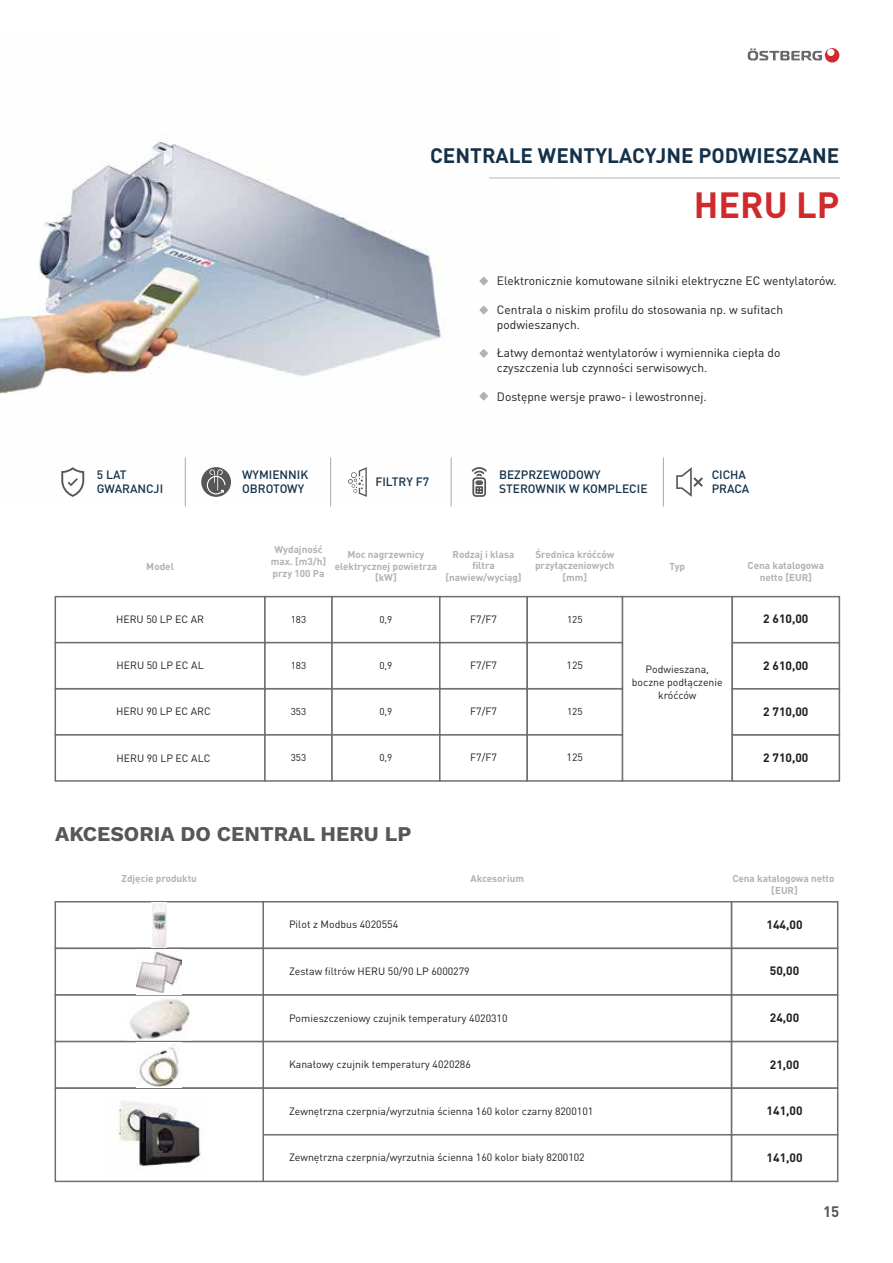
<style>
.page{position:relative;width:893px;height:1263px;background:#fff}
.page>*{position:absolute;margin:0;border:0;box-sizing:border-box;transform-origin:0 0}
.t1{font:700 36px "DIN Pro";color:#d02a2d}
.t2{font:700 21px "Work Sans";color:#575756}
.t3{font:700 20.7px "DIN Pro";color:#143149}
.t4{font:700 15px "DIN Pro";color:#575756}
.t5{font:12px/14.4px "DIN Pro";color:#1d1d1b}
.t6{font:500 12px/14.4px "DIN Pro";color:#143149}
.t7{font:700 12px "DIN Pro";color:#1d1d1b}
.t8{font:10.5px/12.6px "DIN Pro";color:#1d1d1b;text-align:center}
.t9{font:700 9.9px/11.9px "DIN Pro";color:#b3b2b2;text-align:center}
.t10{font:9.9px "DIN Pro";color:#1d1d1b}
.s1{font-style:inherit}
</style>
<div class="page">
<img style="left:0;top:139px;width:555px;height:364px">
<svg style="left:825px;top:48px;width:14px;height:15px"></svg>
<div style="left:827px;top:49px;width:7px;height:7px;background:#fff;border-radius:50%"></div>
<svg style="left:748px;top:49px;width:74px;height:12px"></svg>
<svg style="left:621px;top:595px;width:113px;height:187px"></svg>
<div style="left:55px;top:596px;width:211px;height:47px;background:#fff;border:2px solid #706f6f"></div>
<div style="left:55px;top:642px;width:211px;height:47px;background:#fff;border:2px solid #706f6f"></div>
<div style="left:264px;top:596px;width:69px;height:47px;background:#fff;border:2px solid #706f6f"></div>
<div style="left:264px;top:642px;width:69px;height:47px;background:#fff;border:2px solid #706f6f"></div>
<div style="left:331px;top:596px;width:110px;height:47px;background:#fff;border:2px solid #706f6f"></div>
<div style="left:331px;top:642px;width:110px;height:47px;background:#fff;border:2px solid #706f6f"></div>
<div style="left:439px;top:596px;width:89px;height:47px;background:#fff;border:2px solid #706f6f"></div>
<div style="left:439px;top:642px;width:89px;height:47px;background:#fff;border:2px solid #706f6f"></div>
<div style="left:526px;top:596px;width:97px;height:47px;background:#fff;border:2px solid #706f6f"></div>
<div style="left:526px;top:642px;width:97px;height:47px;background:#fff;border:2px solid #706f6f"></div>
<div style="left:731px;top:596px;width:109px;height:47px;background:#fff;border:2px solid #706f6f"></div>
<div style="left:731px;top:642px;width:109px;height:47px;background:#fff;border:2px solid #706f6f"></div>
<div style="left:55px;top:688px;width:211px;height:48px;background:#fff;border:2px solid #706f6f"></div>
<div style="left:55px;top:734px;width:211px;height:48px;background:#fff;border:2px solid #706f6f"></div>
<div style="left:264px;top:688px;width:69px;height:48px;background:#fff;border:2px solid #706f6f"></div>
<div style="left:264px;top:734px;width:69px;height:48px;background:#fff;border:2px solid #706f6f"></div>
<div style="left:331px;top:688px;width:110px;height:48px;background:#fff;border:2px solid #706f6f"></div>
<div style="left:331px;top:734px;width:110px;height:48px;background:#fff;border:2px solid #706f6f"></div>
<div style="left:439px;top:688px;width:89px;height:48px;background:#fff;border:2px solid #706f6f"></div>
<div style="left:439px;top:734px;width:89px;height:48px;background:#fff;border:2px solid #706f6f"></div>
<div style="left:526px;top:688px;width:97px;height:48px;background:#fff;border:2px solid #706f6f"></div>
<div style="left:526px;top:734px;width:97px;height:48px;background:#fff;border:2px solid #706f6f"></div>
<div style="left:731px;top:688px;width:109px;height:48px;background:#fff;border:2px solid #706f6f"></div>
<div style="left:731px;top:734px;width:109px;height:48px;background:#fff;border:2px solid #706f6f"></div>
<svg style="left:479px;top:277px;width:9px;height:8px"></svg>
<svg style="left:479px;top:306px;width:9px;height:8px"></svg>
<svg style="left:479px;top:349px;width:9px;height:9px"></svg>
<svg style="left:479px;top:392px;width:9px;height:8px"></svg>
<hr style="left:185px;top:457px;width:1px;height:49px;background:#b3b2b2">
<hr style="left:330px;top:457px;width:1px;height:49px;background:#b3b2b2">
<hr style="left:451px;top:457px;width:1px;height:49px;background:#b3b2b2">
<hr style="left:663px;top:457px;width:1px;height:49px;background:#b3b2b2">
<svg style="left:61px;top:467px;width:23px;height:30px"></svg>
<svg style="left:348px;top:467px;width:19px;height:30px"></svg>
<svg style="left:201px;top:467px;width:30px;height:30px"></svg>
<svg style="left:207px;top:469px;width:18px;height:25px"></svg>
<svg style="left:676px;top:467px;width:27px;height:30px"></svg>
<svg style="left:472px;top:467px;width:15px;height:30px"></svg>
<div style="left:475px;top:480px;width:8px;height:5px;background:#575756;border-radius:2px"></div>
<hr style="left:489px;top:178px;width:350px;height:1px;background:#dadada">
<div style="left:731px;top:901px;width:107px;height:48px;background:#fff;border:2px solid #706f6f"></div>
<div style="left:731px;top:948px;width:107px;height:48px;background:#fff;border:2px solid #706f6f"></div>
<div style="left:731px;top:994px;width:107px;height:48px;background:#fff;border:2px solid #706f6f"></div>
<div style="left:731px;top:1041px;width:107px;height:48px;background:#fff;border:2px solid #706f6f"></div>
<div style="left:731px;top:1087px;width:107px;height:48px;background:#fff;border:2px solid #706f6f"></div>
<div style="left:731px;top:1134px;width:107px;height:48px;background:#fff;border:2px solid #706f6f"></div>
<div style="left:262px;top:901px;width:470px;height:48px;background:#fff;border:2px solid #706f6f"></div>
<div style="left:262px;top:948px;width:470px;height:48px;background:#fff;border:2px solid #706f6f"></div>
<div style="left:262px;top:994px;width:470px;height:48px;background:#fff;border:2px solid #706f6f"></div>
<div style="left:262px;top:1041px;width:470px;height:48px;background:#fff;border:2px solid #706f6f"></div>
<div style="left:262px;top:1087px;width:470px;height:48px;background:#fff;border:2px solid #706f6f"></div>
<div style="left:262px;top:1134px;width:470px;height:48px;background:#fff;border:2px solid #706f6f"></div>
<div style="left:55px;top:901px;width:209px;height:48px;background:#fff;border:2px solid #706f6f"></div>
<div style="left:55px;top:948px;width:209px;height:48px;background:#fff;border:2px solid #706f6f"></div>
<div style="left:55px;top:994px;width:209px;height:48px;background:#fff;border:2px solid #706f6f"></div>
<div style="left:55px;top:1041px;width:209px;height:48px;background:#fff;border:2px solid #706f6f"></div>
<div style="left:55px;top:1087px;width:209px;height:95px;background:#fff;border:2px solid #706f6f"></div>
<img style="left:126px;top:996px;width:66px;height:44px">
<img style="left:137px;top:1042px;width:45px;height:45px">
<img style="left:117px;top:1101px;width:87px;height:68px">
<img style="left:152px;top:903px;width:15px;height:44px">
<img style="left:137px;top:949px;width:45px;height:45px">
<h3 class="t3" style="left:430px;top:142px;width:411px">CENTRALE WENTYLACYJNE PODWIESZANE</h3>
<h1 class="t1" style="left:694px;top:181px;width:147px">HERU LP</h1>
<p class="t5" style="left:497px;top:273px;width:341px">Elektronicznie komutowane silniki elektryczne EC wentylatorów.</p>
<p class="t5" style="left:497px;top:302px;width:288px">Centrala o niskim profilu do stosowania np. w sufitach podwieszanych.</p>
<p class="t5" style="left:497px;top:345px;width:285px">Łatwy demontaż wentylatorów i wymiennika ciepła do czyszczenia lub czynności serwisowych.</p>
<p class="t5" style="left:497px;top:388px;width:211px">Dostępne wersje prawo- i lewostronnej.</p>
<p class="t6" style="left:97px;top:467px;width:68px">5 LAT<br>GWARANCJI</p>
<p class="t6" style="left:242px;top:467px;width:68px">WYMIENNIK<br>OBROTOWY</p>
<p class="t6" style="left:375px;top:474px;width:55px">FILTRY F7</p>
<p class="t6" style="left:499px;top:467px;width:150px">BEZPRZEWODOWY<br>STEROWNIK W KOMPLECIE</p>
<p class="t6" style="left:712px;top:467px;width:39px">CICHA<br>PRACA</p>
<p class="t9" style="left:146px;top:560px;width:29px">Model</p>
<p class="t8" style="left:116px;top:613px;width:90px">HERU 50 LP EC AR</p>
<p class="t8" style="left:117px;top:659px;width:89px">HERU 50 LP EC AL</p>
<p class="t8" style="left:116px;top:705px;width:96px">HERU 90 LP EC AR<span class="s1">C</span></p>
<p class="t8" style="left:117px;top:751px;width:95px">HERU 90 LP EC AL<span class="s1">C</span></p>
<p class="t9" style="left:271px;top:544px;width:57px">Wydajność max. [m3/h] przy 100 Pa</p>
<p class="t9" style="left:445px;top:548px;width:78px">Rodzaj i klasa filtra [nawiew/wyciąg]</p>
<p class="t9" style="left:535px;top:548px;width:81px">Średnica króćców przyłączeniowych [mm]</p>
<p class="t9" style="left:335px;top:548px;width:104px">Moc nagrzewnicy elektrycznej powietrza [kW]</p>
<p class="t10" style="left:291px;top:612px;width:17px">183</p>
<p class="t10" style="left:291px;top:658px;width:17px">183</p>
<p class="t10" style="left:291px;top:705px;width:17px">353</p>
<p class="t10" style="left:291px;top:751px;width:17px">353</p>
<p class="t10" style="left:379px;top:612px;width:14px">0,9</p>
<p class="t10" style="left:379px;top:658px;width:14px">0,9</p>
<p class="t10" style="left:379px;top:705px;width:14px">0,9</p>
<p class="t10" style="left:379px;top:751px;width:14px">0,9</p>
<p class="t8" style="left:470px;top:612px;width:28px">F7/F7</p>
<p class="t8" style="left:470px;top:658px;width:28px">F7/F7</p>
<p class="t8" style="left:470px;top:704px;width:28px">F7/F7</p>
<p class="t8" style="left:470px;top:750px;width:28px">F7/F7</p>
<p class="t10" style="left:567px;top:612px;width:17px">125</p>
<p class="t8" style="left:567px;top:658px;width:18px">125</p>
<p class="t10" style="left:567px;top:705px;width:17px">125</p>
<p class="t8" style="left:567px;top:751px;width:18px">125</p>
<p class="t9" style="left:669px;top:560px;width:17px">Typ</p>
<p class="t8" style="left:632px;top:663px;width:92px">Podwieszana, boczne podłączenie króćców</p>
<p class="t9" style="left:748px;top:560px;width:78px">Cena katalogowa netto [EUR]</p>
<p class="t7" style="left:763px;top:611px;width:47px">2 610,00</p>
<p class="t7" style="left:763px;top:657px;width:47px">2 610,00</p>
<p class="t7" style="left:763px;top:703px;width:47px">2 710,00</p>
<p class="t7" style="left:763px;top:749px;width:47px">2 710,00</p>
<h2 class="t2" style="left:55px;top:821px;width:358px">AKCESORIA DO CENTRAL HERU LP</h2>
<p class="t9" style="left:122px;top:872px;width:77px">Zdjęcie produktu</p>
<p class="t9" style="left:470px;top:872px;width:55px">Akcesorium</p>
<p class="t9" style="left:732px;top:872px;width:104px">Cena katalogowa netto [EUR]</p>
<p class="t8" style="left:289px;top:918px;width:111px">Pilot z Modbus <span class="s1">4020554</span></p>
<p class="t7" style="left:767px;top:916px;width:37px">144,00</p>
<p class="t8" style="left:289px;top:964px;width:182px">Zestaw filtrów HERU 50/90 LP <span class="s1">6000279</span></p>
<p class="t7" style="left:770px;top:963px;width:31px">50,00</p>
<p class="t8" style="left:289px;top:1011px;width:220px">Pomieszczeniowy czujnik temperatury <span class="s1">4020310</span></p>
<p class="t8" style="left:289px;top:1057px;width:183px">Kanałowy czujnik temperatury <span class="s1">4020286</span></p>
<p class="t8" style="left:289px;top:1104px;width:306px">Zewnętrzna czerpnia/wyrzutnia ścienna 160 kolor czarny <span class="s1">8200101</span></p>
<p class="t8" style="left:289px;top:1151px;width:297px">Zewnętrzna czerpnia/wyrzutnia ścienna 160 kolor biały <span class="s1">8200102</span></p>
<p class="t7" style="left:770px;top:1010px;width:31px">24,00</p>
<p class="t7" style="left:770px;top:1056px;width:31px">21,00</p>
<p class="t7" style="left:767px;top:1103px;width:37px">141,00</p>
<p class="t7" style="left:767px;top:1149px;width:37px">141,00</p>
<h3 class="t4" style="left:823px;top:1202px;width:18px">15</h3>
</div>
